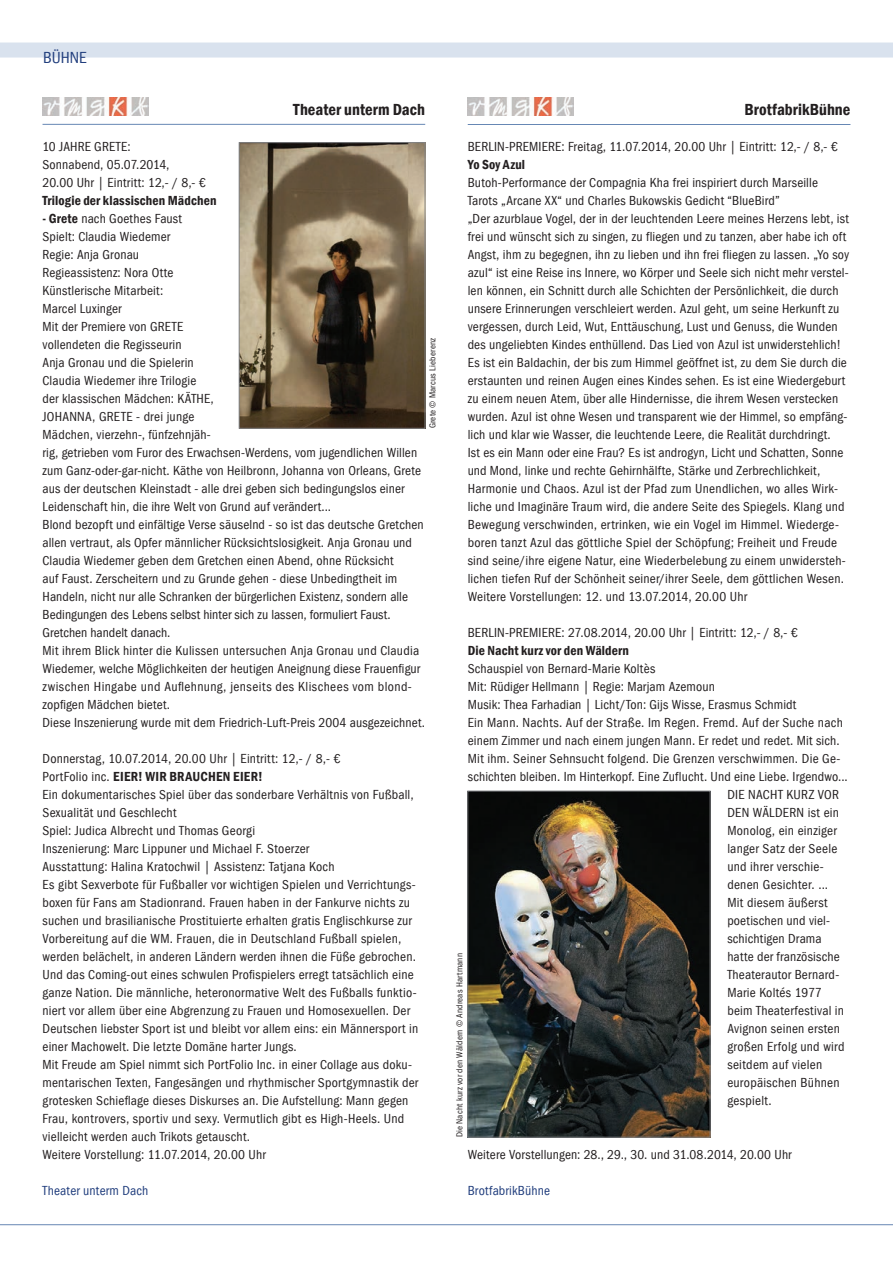
<style>
.page{position:relative;width:893px;height:1263px;background:#fff}
.page>*{position:absolute;margin:0;border:0;box-sizing:border-box;transform-origin:0 0}
.t1{font:600 condensed 16.5px "Franklin Gothic";letter-spacing:.005em;color:#231f20}
.t2{font:condensed 16.5px "Franklin Gothic";letter-spacing:.005em;color:#213e7d}
.t3{font:condensed 13.5px/18px "Franklin Gothic";letter-spacing:.015em;color:#231f20}
.t4{font:600 condensed 13.5px "Franklin Gothic";letter-spacing:.01em;color:#231f20}
.t5{font:condensed 13.5px "Franklin Gothic";letter-spacing:.01em;color:#213e7d}
.t6{font:condensed 9px "Franklin Gothic";letter-spacing:.025em;color:#231f20}
.s1{font-weight:600}
</style>
<div class="page">
<div style="left:0;top:43px;width:893px;height:15px;background:#d9e2ee"></div>
<hr style="left:0;top:1224px;width:893px;height:1px;background:#6687b4">
<img style="left:468px;top:98px;width:105px;height:17px">
<hr style="left:468px;top:124px;width:382px;height:1px;background:#6687b4">
<img style="left:43px;top:98px;width:105px;height:17px">
<hr style="left:43px;top:124px;width:382px;height:1px;background:#6687b4">
<img style="left:241px;top:144px;width:182px;height:282px">
<div style="left:239px;top:142px;width:186px;height:286px;border:1px solid #808285"></div>
<img style="left:470px;top:793px;width:238px;height:342px">
<div style="left:468px;top:791px;width:242px;height:346px;border:1px solid #808285"></div>
<p class="t2" style="left:43px;top:48px;width:45px">BÜHNE</p>
<p class="t1" style="left:293px;top:99px;width:133px">Theater unterm Dach</p>
<p class="t3" style="left:43px;top:138px;width:165px">10 JAHRE GRETE:<br>Sonnabend, 05.07.2014,<br>20.00 Uhr | Eintritt: 12,- / 8,- €</p>
<p class="t4" style="left:43px;top:192px;width:176px">Trilogie der klassischen Mädchen</p>
<p class="t3" style="left:43px;top:210px;width:384px"><span class="s1">- Grete</span> nach Goethes Faust<br>Spielt: Claudia Wiedemer<br>Regie: Anja Gronau<br>Regieassistenz: Nora Otte<br>Künstlerische Mitarbeit:<br>Marcel Luxinger<br>Mit der Premiere von GRETE<br>vollendeten die Regisseurin<br>Anja Gronau und die Spielerin<br>Claudia Wiedemer ihre Trilogie<br>der klassischen Mädchen: KÄTHE,<br>JOHANNA, GRETE - drei junge<br>Mädchen, vierzehn-, fünfzehnjäh-<br>rig, getrieben vom Furor des Erwachsen-Werdens, vom jugendlichen Willen zum Ganz-oder-gar-nicht. Käthe von Heilbronn, Johanna von Orleans, Grete aus der deutschen Kleinstadt - alle drei geben sich bedingungslos einer Leidenschaft hin, die ihre Welt von Grund auf verändert...<br>Blond bezopft und einfältige Verse säuselnd - so ist das deutsche Gretchen allen vertraut, als Opfer männlicher Rücksichtslosigkeit. Anja Gronau und Claudia Wiedemer geben dem Gretchen einen Abend, ohne Rücksicht<br>auf Faust. Zerscheitern und zu Grunde gehen - diese Unbedingtheit im Handeln, nicht nur alle Schranken der bürgerlichen Existenz, sondern alle Bedingungen des Lebens selbst hinter sich zu lassen, formuliert Faust.<br>Gretchen handelt danach.<br>Mit ihrem Blick hinter die Kulissen untersuchen Anja Gronau und Claudia Wiedemer, welche Möglichkeiten der heutigen Aneignung diese Frauenfigur zwischen Hingabe und Auflehnung, jenseits des Klischees vom blond&shy;zopfigen Mädchen bietet.<br>Diese Inszenierung wurde mit dem Friedrich-Luft-Preis 2004 ausgezeichnet.</p>
<p class="t3" style="left:43px;top:750px;width:377px">Donnerstag, 10.07.2014, 20.00 Uhr | Eintritt: 12,- / 8,- €<br>PortFolio inc. <span class="s1">EIER! WIR BRAUCHEN EIER!<br></span>Ein dokumentarisches Spiel über das sonderbare Verhältnis von Fußball, Sexualität und Geschlecht<br>Spiel: Judica Albrecht und Thomas Georgi<br>Inszenierung: Marc Lippuner und Michael F. Stoerzer<br>Ausstattung: Halina Kratochwil | Assistenz: Tatjana Koch<br>Es gibt Sexverbote für Fußballer vor wichtigen Spielen und Verrichtungs&shy;boxen für Fans am Stadionrand. Frauen haben in der Fankurve nichts zu suchen und brasilianische Prostituierte erhalten gratis Englischkurse zur Vorbereitung auf die WM. Frauen, die in Deutschland Fußball spielen, werden belächelt, in anderen Ländern werden ihnen die Füße gebrochen.<br>Und das Coming-out eines schwulen Profispielers erregt tatsächlich eine ganze Nation. Die männliche, heteronormative Welt des Fußballs funktio&shy;niert vor allem über eine Abgrenzung zu Frauen und Homosexuellen. Der Deutschen liebster Sport ist und bleibt vor allem eins: ein Männersport in einer Machowelt. Die letzte Domäne harter Jungs.<br>Mit Freude am Spiel nimmt sich PortFolio Inc. in einer Collage aus doku&shy;mentarischen Texten, Fangesängen und rhythmischer Sportgymnastik der grotesken Schieflage dieses Diskurses an. Die Aufstellung: Mann gegen Frau, kontrovers, sportiv und sexy. Vermutlich gibt es High-Heels. Und vielleicht werden auch Trikots getauscht.<br>Weitere Vorstellung: 11.07.2014, 20.00 Uhr</p>
<p class="t5" style="left:43px;top:1183px;width:107px">Theater unterm Dach</p>
<p class="t6" style="left:428px;top:428px;width:92px;rotate:-90deg">Grete © Marcus Lieberenz</p>
<p class="t1" style="left:744px;top:99px;width:107px">BrotfabrikBühne</p>
<p class="t3" style="left:468px;top:138px;width:372px">BERLIN-PREMIERE: Freitag, 11.07.2014, 20.00 Uhr | Eintritt: 12,- / 8,- €</p>
<p class="t4" style="left:468px;top:156px;width:59px">Yo Soy Azul</p>
<p class="t3" style="left:468px;top:174px;width:383px">Butoh-Performance der Compagnia Kha frei inspiriert durch Marseille Tarots „Arcane XX“ und Charles Bukowskis Gedicht “BlueBird”<br>„Der azurblaue Vogel, der in der leuchtenden Leere meines Herzens lebt, ist frei und wünscht sich zu singen, zu fliegen und zu tanzen, aber habe ich oft Angst, ihm zu begegnen, ihn zu lieben und ihn frei fliegen zu lassen. „Yo soy azul“ ist eine Reise ins Innere, wo Körper und Seele sich nicht mehr verstel&shy;len können, ein Schnitt durch alle Schichten der Persönlichkeit, die durch unsere Erinnerungen verschleiert werden. Azul geht, um seine Herkunft zu vergessen, durch Leid, Wut, Enttäuschung, Lust und Genuss, die Wunden des ungeliebten Kindes enthüllend. Das Lied von Azul ist unwiderstehlich!<br>Es ist ein Baldachin, der bis zum Himmel geöffnet ist, zu dem Sie durch die erstaunten und reinen Augen eines Kindes sehen. Es ist eine Wiedergeburt zu einem neuen Atem, über alle Hindernisse, die ihrem Wesen verstecken wurden. Azul ist ohne Wesen und transparent wie der Himmel, so empfäng&shy;lich und klar wie Wasser, die leuchtende Leere, die Realität durchdringt.<br>Ist es ein Mann oder eine Frau? Es ist androgyn, Licht und Schatten, Sonne und Mond, linke und rechte Gehirnhälfte, Stärke und Zerbrechlichkeit, Harmonie und Chaos. Azul ist der Pfad zum Unendlichen, wo alles Wirk&shy;liche und Imaginäre Traum wird, die andere Seite des Spiegels. Klang und Bewegung verschwinden, ertrinken, wie ein Vogel im Himmel. Wiederge&shy;boren tanzt Azul das göttliche Spiel der Schöpfung; Freiheit und Freude sind seine/ihre eigene Natur, eine Wiederbelebung zu einem unwidersteh&shy;lichen tiefen Ruf der Schönheit seiner/ihrer Seele, dem göttlichen Wesen.<br>Weitere Vorstellungen: 12. und 13.07.2014, 20.00 Uhr</p>
<p class="t3" style="left:468px;top:624px;width:331px">BERLIN-PREMIERE: 27.08.2014, 20.00 Uhr | Eintritt: 12,- / 8,- €</p>
<p class="t4" style="left:468px;top:641px;width:163px">Die Nacht kurz vor den Wäldern</p>
<p class="t3" style="left:468px;top:660px;width:189px">Schauspiel von Bernard-Marie Koltès</p>
<p class="t3" style="left:468px;top:678px;width:249px">Mit: Rüdiger Hellmann | Regie: Marjam Azemoun</p>
<p class="t3" style="left:468px;top:696px;width:330px">Musik: Thea Farhadian | Licht/Ton: Gijs Wisse, Erasmus Schmidt</p>
<p class="t3" style="left:468px;top:714px;width:377px">Ein Mann. Nachts. Auf der Straße. Im Regen. Fremd. Auf der Suche nach</p>
<p class="t3" style="left:468px;top:732px;width:373px">einem Zimmer und nach einem jungen Mann. Er redet und redet. Mit sich.</p>
<p class="t3" style="left:468px;top:750px;width:374px">Mit ihm. Seiner Sehnsucht folgend. Die Grenzen verschwimmen. Die Ge-</p>
<p class="t3" style="left:468px;top:768px;width:382px">schichten bleiben. Im Hinterkopf. Eine Zuflucht. Und eine Liebe. Irgendwo...</p>
<p class="t3" style="left:727px;top:786px;width:113px">DIE NACHT KURZ VOR</p>
<p class="t3" style="left:727px;top:804px;width:113px">DEN WÄLDERN ist ein</p>
<p class="t3" style="left:727px;top:822px;width:111px">Monolog, ein einziger</p>
<p class="t3" style="left:727px;top:840px;width:112px">langer Satz der Seele</p>
<p class="t3" style="left:727px;top:858px;width:98px">und ihrer verschie-</p>
<p class="t3" style="left:727px;top:876px;width:102px">denen Gesichter. ...</p>
<p class="t3" style="left:727px;top:894px;width:102px">Mit diesem äußerst</p>
<p class="t3" style="left:727px;top:912px;width:104px">poetischen und viel-</p>
<p class="t3" style="left:727px;top:930px;width:96px">schichtigen Drama</p>
<p class="t3" style="left:727px;top:948px;width:114px">hatte der französische</p>
<p class="t3" style="left:727px;top:966px;width:113px">Theaterautor Bernard-</p>
<p class="t3" style="left:727px;top:984px;width:96px">Marie Koltés 1977</p>
<p class="t3" style="left:727px;top:1002px;width:118px">beim Theaterfestival in</p>
<p class="t3" style="left:727px;top:1020px;width:114px">Avignon seinen ersten</p>
<p class="t3" style="left:727px;top:1038px;width:119px">großen Erfolg und wird</p>
<p class="t3" style="left:727px;top:1056px;width:96px">seitdem auf vielen</p>
<p class="t3" style="left:727px;top:1074px;width:114px">europäischen Bühnen</p>
<p class="t3" style="left:727px;top:1091px;width:46px">gespielt.</p>
<p class="t6" style="left:454px;top:1137px;width:186px;rotate:-90deg">Die Nacht kurz vor den Wäldern © Andreas Hartmann</p>
<p class="t3" style="left:468px;top:1145px;width:325px">Weitere Vorstellungen: 28., 29., 30. und 31.08.2014, 20.00 Uhr</p>
<p class="t5" style="left:468px;top:1183px;width:84px">BrotfabrikBühne</p>
</div>
